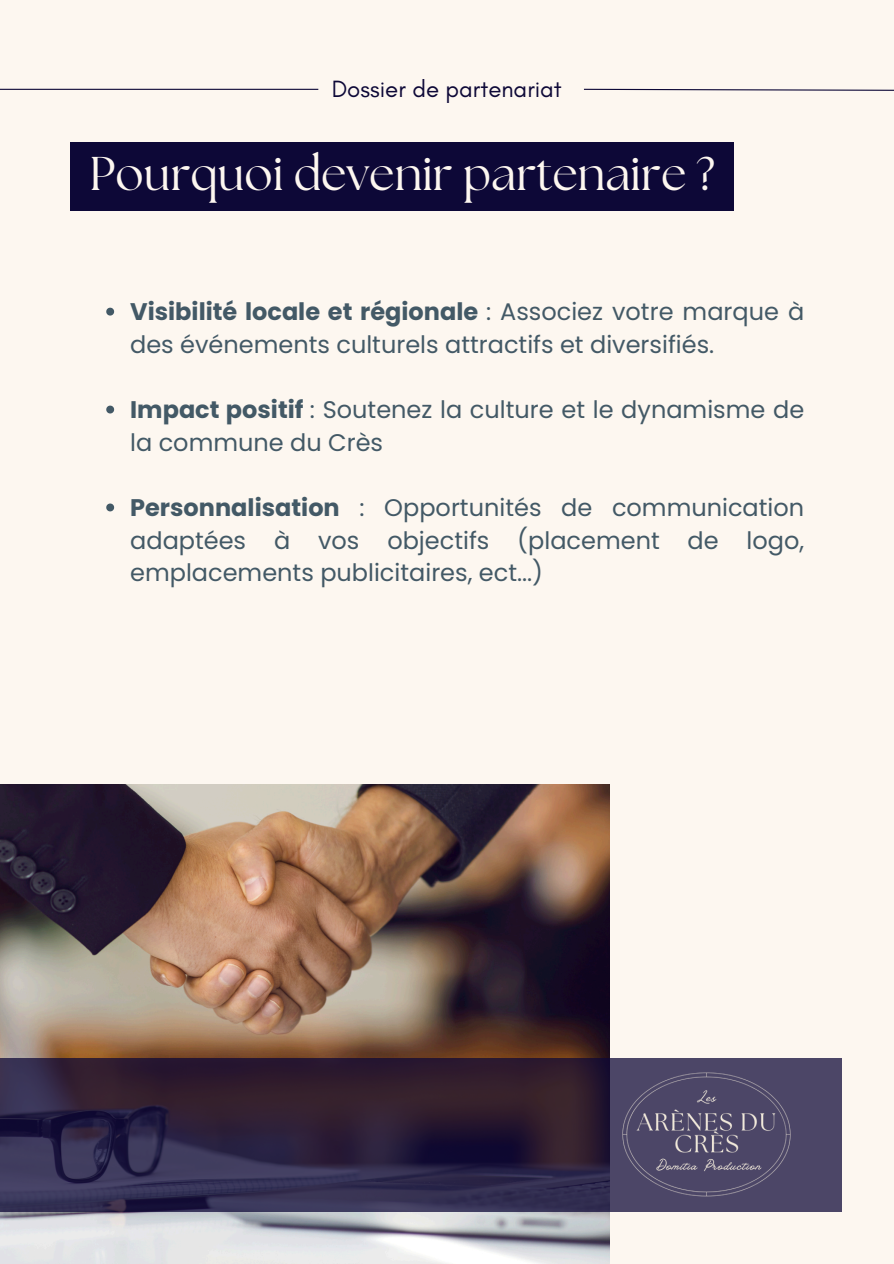
<style>
.page{position:relative;width:894px;height:1264px;background:#fff}
.page>*{position:absolute;margin:0;border:0;box-sizing:border-box;transform-origin:0 0}
.t1{font:47.25px "The Seasons";color:#fdf7f0}
.t2{font:24px/32.7px "Poppins";color:#435966}
.t3{font:24px "Glacial Indifference";color:#0d0837}
.s1{font-weight:700}
</style>
<div class="page">
<div style="left:0;top:0;width:893px;height:1263px;background:#fdf7f0"></div>
<img style="left:0;top:785px;width:609px;height:478px">
<svg style="left:0;top:1058px;width:841px;height:153px;background:#302540"></svg>
<hr style="left:0;top:89px;width:318px;height:1px;background:#0d0837">
<svg style="left:584px;top:88px;width:309px;height:3px"></svg>
<img style="left:583px;top:1011px;width:246px;height:246px">
<div style="left:70px;top:142px;width:663px;height:69px;background:#0d0837"></div>
<svg style="left:106px;top:308px;width:8px;height:7px"></svg>
<svg style="left:106px;top:405px;width:8px;height:8px"></svg>
<svg style="left:106px;top:503px;width:8px;height:8px"></svg>
<p class="t3" style="left:331px;top:74px;width:231px">Dossier de partenariat</p>
<p class="t1" style="left:89px;top:152px;width:627px">Pourquoi devenir partenaire ?</p>
<p class="t2" style="left:130px;top:295px;width:675px"><span class="s1">Visibilité locale et régionale</span> : Associez votre marque à des événements culturels attractifs et diversifiés.</p>
<p class="t2" style="left:130px;top:393px;width:675px"><span class="s1">Impact positif</span> : Soutenez la culture et le dynamisme de la commune du Crès</p>
<h1 class="t2" style="left:130px;top:491px;width:675px;text-align:justify"><span class="s1">Personnalisation</span> : Opportunités de communication adaptées à vos objectifs (placement de logo, emplacements publicitaires, ect...)</h1>
</div>
